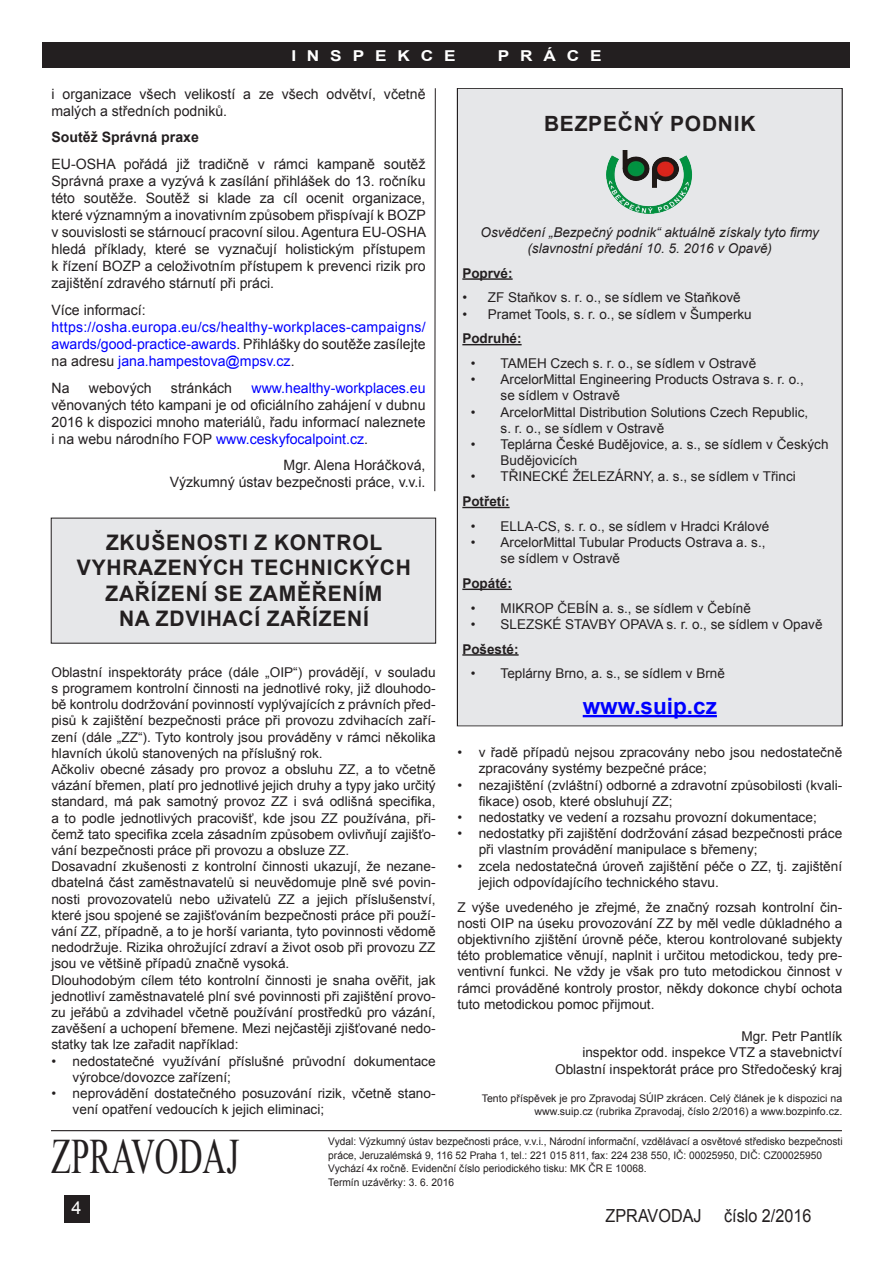
<style>
.page{position:relative;width:893px;height:1263px;background:#fff}
.page>*{position:absolute;margin:0;border:0;box-sizing:border-box;transform-origin:0 0}
.t1{font:49.5px "Times New Roman";color:#231f20;scale:.67 1}
.t2{font:700 22.5px "Arial";color:#00f}
.t3{font:700 21.45px/25.2px "Arial";letter-spacing:.035em;color:#231f20;text-align:center}
.t4{font:700 21px "Arial";letter-spacing:.035em;color:#231f20}
.t5{font:18px "Arial";color:#231f20;scale:.9 1}
.t6{font:18px "Arial";color:#fff}
.t7{font:700 15px "Arial";letter-spacing:.63em;color:#fff;scale:1.15 1}
.t8{font:14.25px/17.1px "Arial";color:#231f20;text-align:justify}
.t9{font:14.25px/17.1px "Arial";color:#00f;text-align:justify}
.t10{font:700 14.25px "Arial";color:#231f20}
.t11{font:13.5px/16.2px "Arial";color:#231f20}
.t12{font:italic 13.5px/16.2px "Arial";color:#231f20;text-align:center}
.t13{font:700 13.5px "Arial";color:#231f20}
.t14{font:10.5px/13.5px "Arial";color:#231f20}
.s1{color:#231f20}
.s2{color:#00f}
</style>
<div class="page">
<div style="left:43px;top:43px;width:807px;height:25px;background:#231f20"></div>
<div style="left:64px;top:1195px;width:25px;height:27px;background:#231f20"></div>
<hr style="left:51px;top:1130px;width:791px;height:1px;background:#231f20">
<div style="left:51px;top:518px;width:385px;height:125px;background:#e6e7e9"></div>
<div style="left:457px;top:88px;width:385px;height:638px;background:#e6e7e9"></div>
<hr style="left:462px;top:278px;width:51px;height:2px;background:#231f20">
<hr style="left:462px;top:344px;width:60px;height:1px;background:#231f20">
<hr style="left:462px;top:507px;width:48px;height:1px;background:#231f20">
<hr style="left:462px;top:589px;width:50px;height:1px;background:#231f20">
<hr style="left:462px;top:654px;width:57px;height:2px;background:#231f20">
<hr style="left:583px;top:715px;width:134px;height:2px;background:#00f">
<img style="left:606px;top:150px;width:87px;height:63px">
<svg style="left:434px;top:88px;width:2px;height:403px"></svg>
<p class="t7" style="left:291px;top:45px;width:144px">INSPEKCE</p>
<p class="t7" style="left:498px;top:45px;width:92px">PRÁCE</p>
<p class="t8" style="left:52px;top:85px;width:375px">i organizace všech velikostí a ze všech odvětví, včetně malých a středních podniků.</p>
<p class="t10" style="left:52px;top:127px;width:149px">Soutěž Správná praxe</p>
<p class="t8" style="left:52px;top:155px;width:376px">EU-OSHA pořádá již tradičně v rámci kampaně soutěž Správná praxe a vyzývá k zasílání přihlášek do 13. ročníku této soutěže. Soutěž si klade za cíl ocenit organizace, které významným a inovativním způsobem přispívají k BOZP v souvislosti se stárnoucí pracovní silou. Agentura EU-OSHA hledá příklady, které se vyznačují holistickým přístupem k řízení BOZP a celoživotním přístupem k prevenci rizik pro zajištění zdravého stárnutí při práci.</p>
<p class="t8" style="left:52px;top:301px;width:96px">Více informací:</p>
<p class="t9" style="left:52px;top:318px;width:376px">https://osha.europa.eu/cs/healthy-workplaces-campaigns/ awards/good-practice-awards<span class="s1">. Přihlášky do soutěže zasílejte na adresu</span> jana.hampestova@mpsv.cz<span class="s1">.</span></p>
<p class="t8" style="left:52px;top:379px;width:20px">Na</p>
<p class="t8" style="left:89px;top:379px;width:64px">webových</p>
<p class="t8" style="left:171px;top:379px;width:63px">stránkách</p>
<p class="t8" style="left:52px;top:379px;width:375px;text-indent:200px"><span class="s2">www.healthy-workplaces.eu </span>věnovaných této kampani je od oficiálního zahájení v dubnu 2016 k dispozici mnoho materiálů, řadu informací naleznete i na webu národního FOP <span class="s2">www.ceskyfocalpoint.cz</span>.</p>
<p class="t8" style="left:170px;top:457px;width:257px;text-align:right">Mgr. Alena Horáčková,<br>Výzkumný ústav bezpečnosti práce, v.v.i.</p>
<p class="t3" style="left:77px;top:530px;width:335px">ZKUŠENOSTI Z KONTROL<br>VYHRAZENÝCH TECHNICKÝCH<br>ZAŘÍZENÍ SE ZAMĚŘENÍM<br>NA ZDVIHACÍ ZAŘÍZENÍ</p>
<p class="t11" style="left:51px;top:664px;width:386px;text-align:justify">Oblastní inspektoráty práce (dále „OIP“) provádějí, v souladu s programem kontrolní činnosti na jednotlivé roky, již dlouhodo&shy;bě kontrolu dodržování povinností vyplývajících z právních před&shy;pisů k zajištění bezpečnosti práce při provozu zdvihacích zaří&shy;zení (dále „ZZ“). Tyto kontroly jsou prováděny v rámci několika hlavních úkolů stanovených na příslušný rok.</p>
<p class="t11" style="left:51px;top:761px;width:386px;text-align:justify">Ačkoliv obecné zásady pro provoz a obsluhu ZZ, a to včetně vázání břemen, platí pro jednotlivé jejich druhy a typy jako určitý standard, má pak samotný provoz ZZ i svá odlišná specifika, a to podle jednotlivých pracovišť, kde jsou ZZ používána, při&shy;čemž tato specifika zcela zásadním způsobem ovlivňují zajišťo&shy;vání bezpečnosti práce při provozu a obsluze ZZ.</p>
<p class="t11" style="left:51px;top:858px;width:386px;text-align:justify">Dosavadní zkušenosti z kontrolní činnosti ukazují, že nezane&shy;dbatelná část zaměstnavatelů si neuvědomuje plně své povin&shy;nosti provozovatelů nebo uživatelů ZZ a jejich příslušenství, které jsou spojené se zajišťováním bezpečnosti práce při použí&shy;vání ZZ, případně, a to je horší varianta, tyto povinnosti vědomě nedodržuje. Rizika ohrožující zdraví a život osob při provozu ZZ jsou ve většině případů značně vysoká.</p>
<p class="t11" style="left:51px;top:972px;width:386px;text-align:justify">Dlouhodobým cílem této kontrolní činnosti je snaha ověřit, jak jednotliví zaměstnavatelé plní své povinnosti při zajištění provo&shy;zu jeřábů a zdvihadel včetně používání prostředků pro vázání, zavěšení a uchopení břemene. Mezi nejčastěji zjišťované nedo&shy;statky tak lze zařadit například:</p>
<p class="t11" style="left:73px;top:1053px;width:364px;text-indent:-21px">• nedostatečné využívání příslušné průvodní dokumentace výrobce/dovozce zařízení;</p>
<p class="t11" style="left:73px;top:1085px;width:365px;text-indent:-21px">• neprovádění dostatečného posuzování rizik, včetně stano&shy;vení opatření vedoucích k jejich eliminaci;</p>
<p class="t4" style="left:544px;top:108px;width:213px">BEZPEČNÝ PODNIK</p>
<p class="t12" style="left:481px;top:224px;width:340px">Osvědčení „Bezpečný podnik“ aktuálně získaly tyto firmy (slavnostní předání 10. 5. 2016 v Opavě)</p>
<p class="t13" style="left:462px;top:263px;width:52px">Poprvé:</p>
<p class="t11" style="left:462px;top:289px;width:280px">• ZF Staňkov s. r. o., se sídlem ve Staňkově</p>
<p class="t11" style="left:462px;top:306px;width:291px">• Pramet Tools, s. r. o., se sídlem v Šumperku</p>
<p class="t13" style="left:462px;top:329px;width:61px">Podruhé:</p>
<p class="t11" style="left:471px;top:355px;width:287px">• TAMEH Czech s. r. o., se sídlem v Ostravě</p>
<p class="t11" style="left:501px;top:371px;width:305px;text-indent:-30px">• ArcelorMittal Engineering Products Ostrava s. r. o., se sídlem v Ostravě</p>
<p class="t11" style="left:501px;top:404px;width:309px;text-indent:-30px">• ArcelorMittal Distribution Solutions Czech Republic, s. r. o., se sídlem v Ostravě</p>
<p class="t11" style="left:501px;top:436px;width:329px;text-indent:-30px">• Teplárna České Budějovice, a. s., se sídlem v Českých<br>Budějovicích</p>
<p class="t11" style="left:471px;top:468px;width:326px">• TŘINECKÉ ŽELEZÁRNY, a. s., se sídlem v Třinci</p>
<p class="t13" style="left:462px;top:492px;width:49px">Potřetí:</p>
<p class="t11" style="left:471px;top:518px;width:300px">• ELLA-CS, s. r. o., se sídlem v Hradci Králové</p>
<p class="t11" style="left:501px;top:534px;width:266px;text-indent:-30px">• ArcelorMittal Tubular Products Ostrava a. s., se sídlem v Ostravě</p>
<p class="t13" style="left:462px;top:574px;width:51px">Popáté:</p>
<p class="t11" style="left:471px;top:600px;width:282px">• MIKROP ČEBÍN a. s., se sídlem v Čebíně</p>
<p class="t11" style="left:471px;top:616px;width:353px">• SLEZSKÉ STAVBY OPAVA s. r. o., se sídlem v Opavě</p>
<p class="t13" style="left:462px;top:639px;width:58px">Pošesté:</p>
<p class="t11" style="left:471px;top:665px;width:256px">• Teplárny Brno, a. s., se sídlem v Brně</p>
<p class="t2" style="left:583px;top:690px;width:136px">www.suip.cz</p>
<p class="t11" style="left:479px;top:744px;width:365px;text-indent:-21px">• v řadě případů nejsou zpracovány nebo jsou nedostatečně zpracovány systémy bezpečné práce;</p>
<p class="t11" style="left:479px;top:777px;width:365px;text-indent:-21px">• nezajištění (zvláštní) odborné a zdravotní způsobilosti (kvali&shy;fikace) osob, které obsluhují ZZ;</p>
<p class="t11" style="left:457px;top:809px;width:361px">• nedostatky ve vedení a rozsahu provozní dokumentace;</p>
<p class="t11" style="left:479px;top:825px;width:365px;text-indent:-21px">• nedostatky při zajištění dodržování zásad bezpečnosti práce při vlastním provádění manipulace s břemeny;</p>
<p class="t11" style="left:479px;top:858px;width:365px;text-indent:-21px">• zcela nedostatečná úroveň zajištění péče o ZZ, tj. zajištění jejich odpovídajícího technického stavu.</p>
<p class="t11" style="left:457px;top:898px;width:386px;text-align:justify">Z výše uvedeného je zřejmé, že značný rozsah kontrolní čin&shy;nosti OIP na úseku provozování ZZ by měl vedle důkladného a objektivního zjištění úrovně péče, kterou kontrolované subjekty této problematice věnují, naplnit i určitou metodickou, tedy pre&shy;ventivní funkci. Ne vždy je však pro tuto metodickou činnost v rámci prováděné kontroly prostor, někdy dokonce chybí ochota tuto metodickou pomoc přijmout.</p>
<p class="t11" style="left:741px;top:1028px;width:102px">Mgr. Petr Pantlík</p>
<p class="t11" style="left:582px;top:1044px;width:261px">inspektor odd. inspekce VTZ a stavebnictví</p>
<p class="t11" style="left:555px;top:1060px;width:289px">Oblastní inspektorát práce pro Středočeský kraj</p>
<p class="t14" style="left:482px;top:1092px;width:362px;line-height:12.6px;text-align:right">Tento příspěvek je pro Zpravodaj SÚIP zkrácen. Celý článek je k dispozici na www.suip.cz (rubrika Zpravodaj, číslo 2/2016) a www.bozpinfo.cz.</p>
<p class="t1" style="left:51px;top:1122px;width:282px">ZPRAVODAJ</p>
<p class="t14" style="left:328px;top:1135px;width:516px">Vydal: Výzkumný ústav bezpečnosti práce, v.v.i., Národní informační, vzdělávací a osvětové středisko bezpečnosti práce, Jeruzalémská 9, 116 52 Praha 1, tel.: 221 015 811, fax: 224 238 550, IČ: 00025950, DIČ: CZ00025950</p>
<p class="t14" style="left:328px;top:1162px;width:320px">Vychází 4x ročně. Evidenční číslo periodického tisku: MK ČR E 10068.</p>
<p class="t14" style="left:328px;top:1175px;width:127px">Termín uzávěrky: 3. 6. 2016</p>
<p class="t6" style="left:72px;top:1195px;width:12px">4</p>
<p class="t5" style="left:606px;top:1203px;width:108px">ZPRAVODAJ</p>
<p class="t5" style="left:724px;top:1203px;width:99px">číslo 2/2016</p>
</div>
